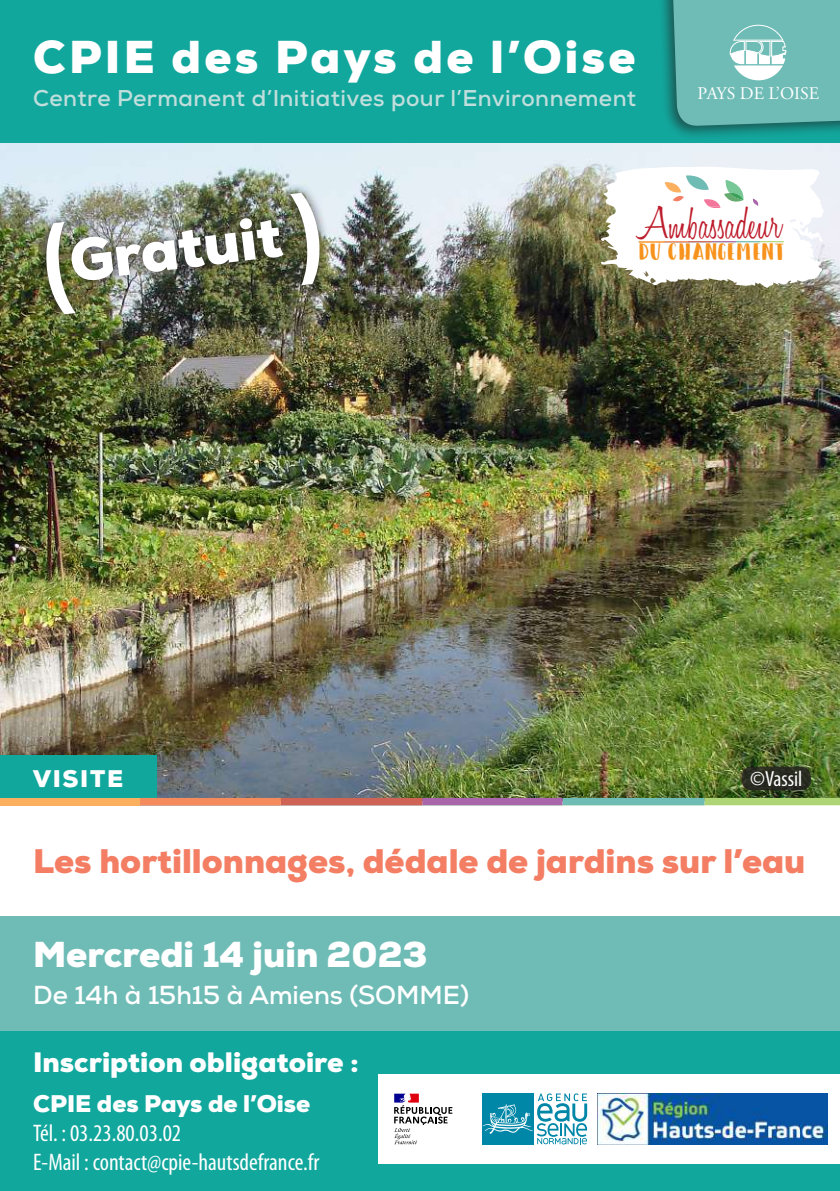
<style>
.page{position:relative;width:840px;height:1191px;background:#fff}
.page>*{position:absolute;margin:0;border:0;box-sizing:border-box;transform-origin:0 0}
.t1{font:900 58.6px "Nexa";color:#fff}
.t2{font:300 46.8px "Honey Script";color:#be1d2c}
.t3{font:900 46px "Nexa";letter-spacing:.07em;color:#fff}
.t4{font:900 36px "Nexa";color:#fff}
.t5{font:900 34px "Nexa";color:#f37e63}
.t6{font:900 28px "Nexa";color:#fff}
.t7{font:700 26px "Nexa";color:#fff}
.t8{font:24.6px "Happy Camper Regular";color:#f7931d}
.t9{font:condensed 24px/28.8px "Myriad Pro";color:#fff}
.t10{font:900 24px "Nexa";color:#fff}
.t11{font:700 22.8px "Nexa";letter-spacing:.02em;color:#c0dedc}
.t12{font:condensed 22px "Myriad Pro";color:#fff}
.t13{font:17.6px "Adobe Garamond Pro";color:#fff}
</style>
<div class="page">
<div style="left:0;top:1030px;width:839px;height:161px;background:#12a79d"></div>
<img style="left:0;top:143px;width:839px;height:655px">
<div style="left:0;top:916px;width:839px;height:114px;background:#6fbcb6"></div>
<div style="left:0;top:0;width:839px;height:143px;background:#12a79d"></div>
<div style="left:0;top:755px;width:156px;height:49px;background:#12a79d"></div>
<svg style="left:139px;top:798px;width:700px;height:7px;background:#b59381"></svg>
<div style="left:0;top:798px;width:139px;height:7px;background:#fab05f"></div>
<div style="left:656px;top:0;width:183px;height:140px;background:#231f20;opacity:.6"></div>
<svg style="left:671px;top:0;width:168px;height:126px;background:#73bcb6"></svg>
<div style="left:378px;top:1074px;width:461px;height:89px;background:#fff"></div>
<img style="left:597px;top:1093px;width:229px;height:51px">
<svg style="left:394px;top:1093px;width:58px;height:51px"></svg>
<svg style="left:482px;top:1093px;width:105px;height:51px"></svg>
<svg style="left:599px;top:167px;width:226px;height:121px"></svg>
<div style="left:35px;top:182px;width:294px;height:142px;background:#231f20;opacity:.75"></div>
<img style="left:44px;top:222px;width:32px;height:92px">
<svg style="left:290px;top:193px;width:31px;height:92px"></svg>
<div style="left:741px;top:766px;width:69px;height:24px;background:linear-gradient(to right,#2d2e23,#262820);border-radius:10px"></div>
<h3 class="t3" style="left:33px;top:27px;width:603px">CPIE des Pays de l’Oise</h3>
<p class="t11" style="left:33px;top:84px;width:604px">Centre Permanent d’Initiatives pour l’Environnement</p>
<p class="t13" style="left:697px;top:83px;width:123px">PAYS DE L’OISE</p>
<h1 class="t1" style="left:65px;top:224px;width:215px;rotate:-7deg">Gratuit</h1>
<p class="t10" style="left:33px;top:763px;width:92px">VISITE</p>
<h2 class="t2" style="left:637px;top:195px;width:146px">Ambassadeur</h2>
<p class="t8" style="left:638px;top:239px;width:147px">DU CHANGEMENT</p>
<p class="t12" style="left:749px;top:765px;width:54px">©Vassil</p>
<h3 class="t5" style="left:33px;top:839px;width:773px">Les hortillonnages, dédale de jardins sur l’eau</h3>
<h3 class="t4" style="left:33px;top:931px;width:395px">Mercredi 14 juin 2023</h3>
<p class="t7" style="left:33px;top:977px;width:437px">De 14h à 15h15 à Amiens (SOMME)</p>
<p class="t6" style="left:33px;top:1044px;width:327px">Inscription obligatoire :</p>
<p class="t10" style="left:33px;top:1088px;width:278px">CPIE des Pays de l’Oise</p>
<p class="t9" style="left:33px;top:1118px;width:287px">Tél. : 03.23.80.03.02<br>E-Mail : contact@cpie-hautsdefrance.fr</p>
</div>
